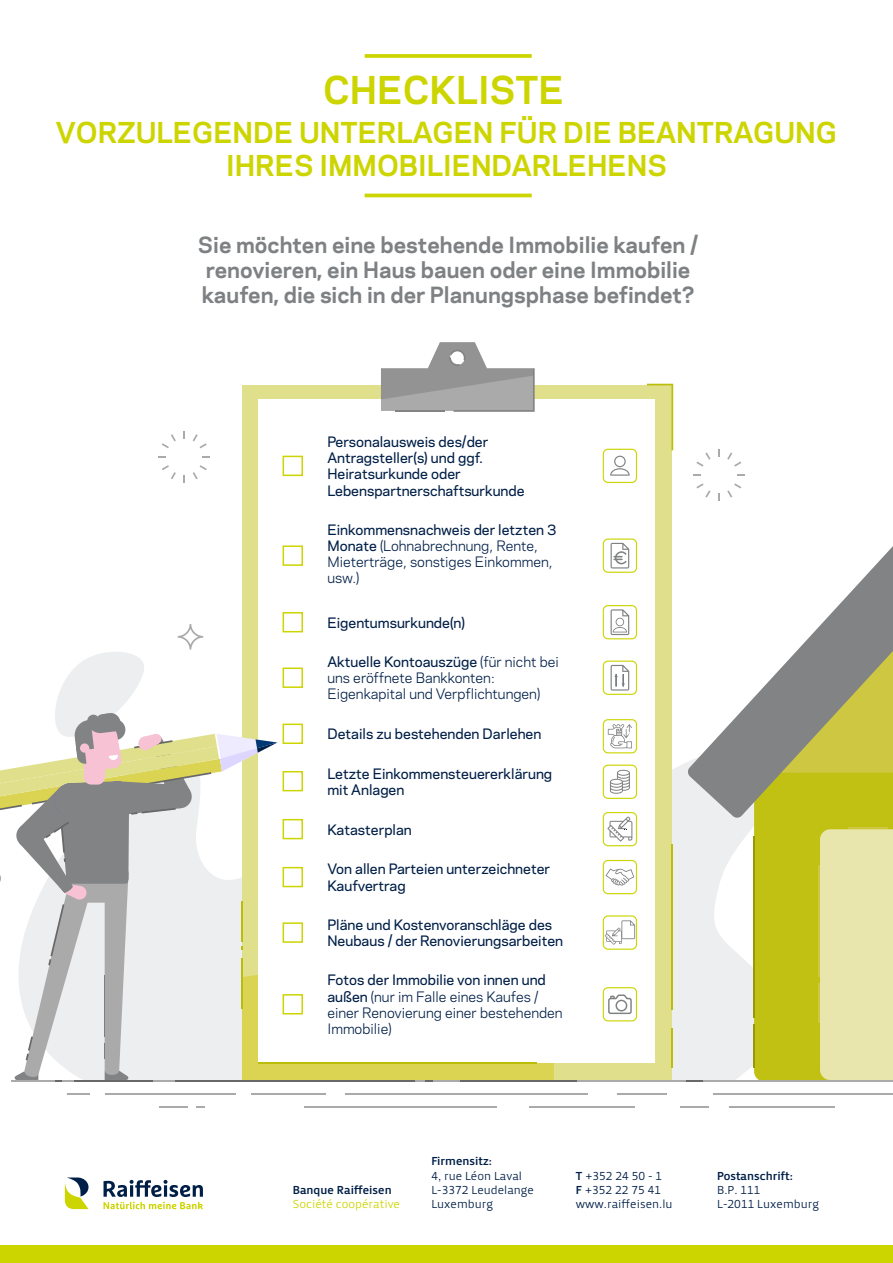
<style>
.page{position:relative;width:893px;height:1263px;background:#fff}
.page>*{position:absolute;margin:0;border:0;box-sizing:border-box;transform-origin:0 0}
.t1{font:700 36px "Galaxie Polaris";color:#cdd500}
.t2{font:700 27px/32.4px "Galaxie Polaris";color:#cdd500;text-align:center}
.t3{font:700 21px/25.2px "Galaxie Polaris";color:#7e8183}
.t4{font:500 13.5px/16.2px "Galaxie Polaris";color:#001f47}
.t5{font:13.5px/16.2px "Galaxie Polaris";color:#001f47}
.t6{font:12px/14.4px "Priva One Pro";color:#001f47}
.t7{font:12px "Priva Three Pro";color:#001f47}
.t8{font:12px "Priva One Pro";color:#cdd500}
.s1{font-weight:500}
.s2{font-family:"Priva Three Pro"}
</style>
<div class="page">
<svg style="left:365px;top:54px;width:167px;height:4px"></svg>
<hr style="left:365px;top:194px;width:167px;height:3px;background:#cdd500">
<div style="left:0;top:1246px;width:893px;height:17px;background:#cdd500"></div>
<svg style="left:671px;top:607px;width:83px;height:473px;fill:#edeeef"></svg>
<hr style="left:346px;top:1093px;width:242px;height:1px;background:#aaa">
<hr style="left:713px;top:1093px;width:180px;height:1px;background:#aaa">
<hr style="left:529px;top:1106px;width:105px;height:1px;background:#aaa">
<hr style="left:729px;top:1106px;width:105px;height:1px;background:#aaa">
<hr style="left:304px;top:1106px;width:193px;height:1px;background:#aaa">
<svg style="left:159px;top:1106px;width:29px;height:1px"></svg>
<svg style="left:680px;top:1106px;width:29px;height:1px"></svg>
<hr style="left:617px;top:1093px;width:49px;height:2px;background:#aaa">
<hr style="left:252px;top:1093px;width:74px;height:1px;background:#aaa">
<hr style="left:105px;top:1093px;width:131px;height:1px;background:#aaa">
<svg style="left:67px;top:1093px;width:23px;height:1px"></svg>
<div style="left:242px;top:385px;width:429px;height:695px;background:#e0e08c"></div>
<div style="left:277px;top:1063px;width:277px;height:17px;background:#dbd452"></div>
<div style="left:259px;top:399px;width:396px;height:664px;background:#fff"></div>
<hr style="left:259px;top:1062px;width:278px;height:2px;background:#bcbc0a">
<hr style="left:12px;top:1080px;width:881px;height:2px;background:#aaa">
<svg style="left:425px;top:1080px;width:7px;height:2px"></svg>
<hr style="left:175px;top:1080px;width:240px;height:2px;background:#686868">
<hr style="left:460px;top:1080px;width:117px;height:2px;background:#686868">
<svg style="left:686px;top:1080px;width:17px;height:2px"></svg>
<hr style="left:671px;top:1028px;width:1px;height:39px;background:#bcbc0a">
<hr style="left:671px;top:844px;width:1px;height:165px;background:#bcbc0a">
<svg style="left:647px;top:384px;width:26px;height:66px"></svg>
<svg style="left:381px;top:342px;width:154px;height:70px"></svg>
<svg style="left:183px;top:431px;width:2px;height:7px"></svg>
<svg style="left:183px;top:475px;width:2px;height:7px"></svg>
<svg style="left:162px;top:434px;width:14px;height:14px"></svg>
<svg style="left:193px;top:465px;width:14px;height:14px"></svg>
<svg style="left:159px;top:456px;width:7px;height:2px"></svg>
<svg style="left:202px;top:456px;width:8px;height:2px"></svg>
<svg style="left:162px;top:465px;width:14px;height:14px"></svg>
<svg style="left:193px;top:434px;width:14px;height:14px"></svg>
<svg style="left:718px;top:449px;width:2px;height:8px"></svg>
<svg style="left:705px;top:452px;width:5px;height:8px"></svg>
<svg style="left:727px;top:452px;width:6px;height:8px"></svg>
<svg style="left:0;top:624px;width:277px;height:458px"></svg>
<svg style="left:754px;top:818px;width:139px;height:262px;background:#d4d360"></svg>
<hr style="left:818px;top:864px;width:2px;height:112px;background:#cec741">
<hr style="left:818px;top:983px;width:2px;height:40px;background:#cec741">
<hr style="left:848px;top:827px;width:39px;height:2px;background:#cec741">
<hr style="left:753px;top:1024px;width:1px;height:44px;background:#9b970b">
<hr style="left:753px;top:836px;width:1px;height:182px;background:#9b970b">
<svg style="left:687px;top:461px;width:206px;height:357px"></svg>
<div style="left:283px;top:456px;width:20px;height:20px;border:2px solid #cdd500"></div>
<div style="left:283px;top:545px;width:20px;height:21px;border:2px solid #cdd500"></div>
<div style="left:283px;top:612px;width:20px;height:20px;border:2px solid #cdd500"></div>
<div style="left:283px;top:667px;width:20px;height:21px;border:2px solid #cdd500"></div>
<div style="left:283px;top:723px;width:20px;height:21px;border:2px solid #cdd500"></div>
<div style="left:283px;top:771px;width:20px;height:20px;border:2px solid #cdd500"></div>
<div style="left:283px;top:819px;width:20px;height:20px;border:2px solid #cdd500"></div>
<div style="left:283px;top:867px;width:20px;height:20px;border:2px solid #cdd500"></div>
<div style="left:283px;top:922px;width:20px;height:21px;border:2px solid #cdd500"></div>
<div style="left:283px;top:994px;width:20px;height:20px;border:2px solid #cdd500"></div>
<svg style="left:610px;top:456px;width:20px;height:20px"></svg>
<div style="left:603px;top:449px;width:34px;height:34px;border:1px solid #cdd505;border-radius:5px"></div>
<svg style="left:611px;top:543px;width:18px;height:25px"></svg>
<div style="left:603px;top:538px;width:34px;height:35px;border:1px solid #cdd505;border-radius:5px"></div>
<div style="left:603px;top:605px;width:34px;height:34px;border:1px solid #cdd505;border-radius:5px"></div>
<svg style="left:611px;top:609px;width:18px;height:26px"></svg>
<div style="left:603px;top:660px;width:34px;height:35px;border:1px solid #cdd505;border-radius:5px"></div>
<svg style="left:611px;top:665px;width:18px;height:25px"></svg>
<svg style="left:608px;top:724px;width:24px;height:24px"></svg>
<div style="left:603px;top:719px;width:34px;height:34px;border:1px solid #cdd505;border-radius:5px"></div>
<svg style="left:610px;top:770px;width:20px;height:24px"></svg>
<div style="left:603px;top:765px;width:34px;height:34px;border:1px solid #cdd505;border-radius:5px"></div>
<svg style="left:607px;top:816px;width:25px;height:26px"></svg>
<div style="left:603px;top:812px;width:34px;height:34px;border:1px solid #cdd505;border-radius:5px"></div>
<svg style="left:606px;top:868px;width:28px;height:18px"></svg>
<div style="left:603px;top:860px;width:34px;height:34px;border:1px solid #cdd505;border-radius:5px"></div>
<div style="left:603px;top:915px;width:34px;height:35px;border:1px solid #cdd505;border-radius:5px"></div>
<svg style="left:605px;top:920px;width:30px;height:25px"></svg>
<svg style="left:608px;top:994px;width:24px;height:20px"></svg>
<div style="left:603px;top:987px;width:34px;height:34px;border:1px solid #cdd505;border-radius:5px"></div>
<svg style="left:103px;top:1180px;width:100px;height:29px"></svg>
<svg style="left:65px;top:1177px;width:24px;height:32px"></svg>
<h1 class="t1" style="left:323px;top:63px;width:242px">CHECKLISTE</h1>
<h2 class="t2" style="left:56px;top:115px;width:783px">VORZULEGENDE UNTERLAGEN FÜR DIE BEANTRAGUNG<br>IHRES IMMOBILIENDARLEHENS</h2>
<h3 class="t3" style="left:198px;top:231px;width:502px">Sie möchten eine bestehende Immobilie kaufen / renovieren, ein Haus bauen oder eine Immobilie kaufen, die sich in der Planungsphase befindet?</h3>
<p class="t4" style="left:327px;top:433px;width:199px">Personalausweis des/der<br>Antragsteller(s) und ggf.<br>Heiratsurkunde oder<br>Lebenspartnerschaftsurkunde</p>
<p class="t5" style="left:327px;top:521px;width:231px"><span class="s1">Einkommensnachweis der letzten 3<br>Monate</span> (Lohnabrechnung, Rente,<br>Mieterträge, sonstiges Einkommen, usw.)</p>
<p class="t4" style="left:327px;top:614px;width:139px">Eigentumsurkunde(n)</p>
<p class="t5" style="left:327px;top:653px;width:233px"><span class="s1">Aktuelle Kontoauszüge</span> (für nicht bei uns eröffnete Bankkonten:<br>Eigenkapital und Verpflichtungen)</p>
<p class="t4" style="left:327px;top:725px;width:215px">Details zu bestehenden Darlehen</p>
<p class="t4" style="left:327px;top:764px;width:226px">Letzte Einkommensteuererklärung mit Anlagen</p>
<p class="t4" style="left:327px;top:820px;width:86px">Katasterplan</p>
<p class="t4" style="left:327px;top:860px;width:224px">Von allen Parteien unterzeichneter<br>Kaufvertrag</p>
<p class="t4" style="left:327px;top:916px;width:237px">Pläne und Kostenvoranschläge des<br>Neubaus / der Renovierungsarbeiten</p>
<p class="t5" style="left:327px;top:971px;width:237px"><span class="s1">Fotos der Immobilie von innen und außen</span> (nur im Falle eines Kaufes / einer Renovierung einer bestehenden<br>Immobilie)</p>
<p class="t7" style="left:293px;top:1182px;width:100px">Banque Raiffeisen</p>
<p class="t8" style="left:293px;top:1197px;width:109px">Société coopérative</p>
<p class="t7" style="left:431px;top:1153px;width:62px">Firmensitz:</p>
<p class="t6" style="left:431px;top:1168px;width:104px">4, rue Léon Laval<br>L-3372 Leudelange<br>Luxemburg</p>
<p class="t7" style="left:717px;top:1168px;width:77px">Postanschrift:</p>
<p class="t6" style="left:576px;top:1168px;width:98px"><span class="s2">T</span> +352 24 50 - 1<br><span class="s2">F</span> +352 22 75 41 www.raiffeisen.lu</p>
<p class="t6" style="left:717px;top:1183px;width:103px">B.P. 111<br>L-2011 Luxemburg</p>
</div>
